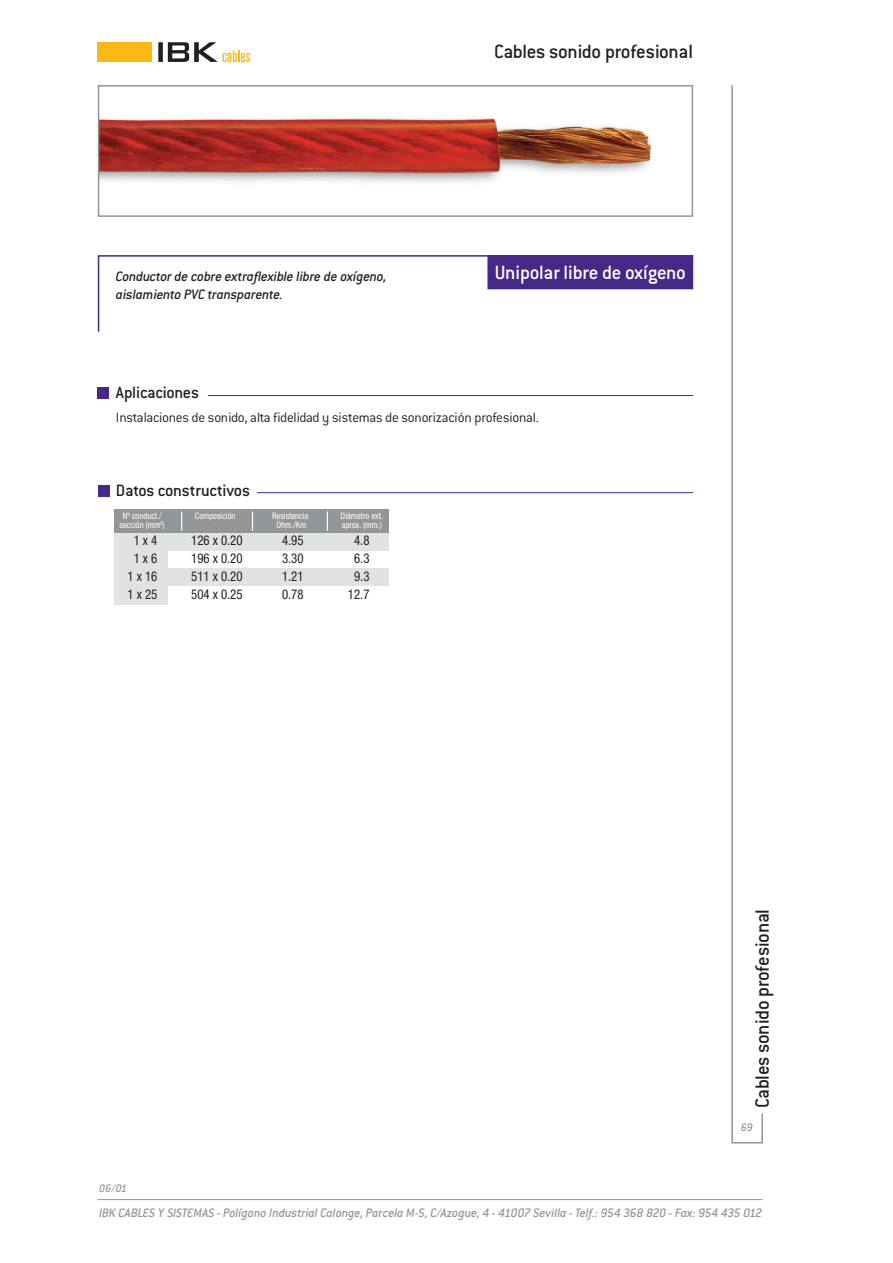
<style>
.page{position:relative;width:893px;height:1263px;background:#fff}
.page>*{position:absolute;margin:0;border:0;box-sizing:border-box;transform-origin:0 0}
.t1{font:500 21px "Conduit ITC";letter-spacing:-.015em;color:#231f20}
.t2{font:500 21px "Conduit ITC";letter-spacing:-.015em;color:#fff}
.t3{font:500 18px "Conduit ITC";letter-spacing:-.01em;color:#231f20}
.t4{font:italic 500 15px "Conduit ITC";letter-spacing:-.015em;color:#231f20}
.t5{font:300 15px "Conduit ITC";letter-spacing:-.015em;color:#231f20}
.t6{font:italic 500 13.5px "Conduit ITC";letter-spacing:-.01em;color:#939598}
.t7{font:condensed 13.5px "Helvetica Neue LT Std";color:#231f20;scale:.95 1}
.t8{font:italic 500 12px "Conduit ITC";color:#939598}
.t9{font:condensed 9px "Helvetica Neue LT Std";color:#fff;scale:.95 1}
</style>
<div class="page">
<hr style="left:98px;top:1199px;width:664px;height:1px;background:#939598">
<svg style="left:731px;top:85px;width:32px;height:1059px"></svg>
<img style="left:101px;top:118px;width:551px;height:65px">
<div style="left:98px;top:85px;width:595px;height:132px;border:2px solid #939598"></div>
<div style="left:98px;top:42px;width:54px;height:20px;background:#fcb814"></div>
<svg style="left:158px;top:42px;width:92px;height:20px"></svg>
<svg style="left:97px;top:255px;width:597px;height:77px"></svg>
<div style="left:488px;top:256px;width:204px;height:32px;background:#472887"></div>
<div style="left:488px;top:255px;width:205px;height:34px;border:1px solid #472887"></div>
<div style="left:98px;top:485px;width:11px;height:11px;background:#472887"></div>
<hr style="left:257px;top:492px;width:436px;height:1px;background:#472887">
<div style="left:114px;top:509px;width:275px;height:26px;background:#929698"></div>
<div style="left:115px;top:533px;width:274px;height:17px;background:#e2e2e1"></div>
<div style="left:115px;top:569px;width:274px;height:17px;background:#e2e2e1"></div>
<div style="left:114px;top:534px;width:53px;height:71px;background:#e2e2e1"></div>
<svg style="left:252px;top:512px;width:1px;height:19px"></svg>
<svg style="left:181px;top:512px;width:1px;height:19px"></svg>
<svg style="left:327px;top:512px;width:1px;height:19px"></svg>
<hr style="left:208px;top:395px;width:485px;height:1px;background:#472887">
<div style="left:98px;top:387px;width:11px;height:12px;background:#472887"></div>
<h1 class="t1" style="left:494px;top:45px;width:200px">Cables sonido profesional</h1>
<p class="t4" style="left:116px;top:272px;width:272px">Conductor de cobre extraflexible libre de oxígeno,</p>
<h1 class="t2" style="left:495px;top:265px;width:192px">Unipolar libre de oxígeno</h1>
<p class="t4" style="left:116px;top:290px;width:169px">aislamiento PVC transparente.</p>
<h2 class="t3" style="left:116px;top:387px;width:85px">Aplicaciones</h2>
<p class="t5" style="left:116px;top:413px;width:424px">Instalaciones de sonido, alta fidelidad y sistemas de sonorización profesional.</p>
<h2 class="t3" style="left:116px;top:485px;width:136px">Datos constructivos</h2>
<p class="t7" style="left:134px;top:536px;width:26px">1x4</p>
<p class="t7" style="left:191px;top:536px;width:56px">126 x 0.20</p>
<p class="t7" style="left:282px;top:536px;width:24px">4.95</p>
<p class="t7" style="left:354px;top:536px;width:18px">4.8</p>
<p class="t7" style="left:134px;top:554px;width:26px">1x6</p>
<p class="t7" style="left:191px;top:554px;width:56px">196 x 0.20</p>
<p class="t7" style="left:282px;top:554px;width:24px">3.30</p>
<p class="t7" style="left:354px;top:554px;width:18px">6.3</p>
<p class="t7" style="left:128px;top:572px;width:33px">1x16</p>
<p class="t7" style="left:191px;top:572px;width:56px">511 x 0.20</p>
<p class="t7" style="left:282px;top:572px;width:24px">1.21</p>
<p class="t7" style="left:354px;top:572px;width:18px">9.3</p>
<p class="t7" style="left:128px;top:590px;width:33px">1x25</p>
<p class="t7" style="left:191px;top:590px;width:56px">504 x 0.25</p>
<p class="t7" style="left:282px;top:590px;width:24px">0.78</p>
<p class="t7" style="left:348px;top:590px;width:24px">12.7</p>
<p class="t9" style="left:123px;top:512px;width:42px">Nº conduct./</p>
<p class="t9" style="left:195px;top:512px;width:44px">Composición</p>
<p class="t9" style="left:272px;top:512px;width:39px">Resistencia</p>
<p class="t9" style="left:341px;top:512px;width:46px">Diámetro ext.</p>
<p class="t9" style="left:120px;top:521px;width:49px">sección (mm<sup>2</sup>)</p>
<p class="t9" style="left:276px;top:521px;width:33px">Ohm./Km</p>
<p class="t9" style="left:342px;top:521px;width:44px">aprox. (mm.)</p>
<p class="t8" style="left:99px;top:1185px;width:30px">06/01</p>
<h1 class="t1" style="left:756px;top:1108px;width:200px;rotate:-90deg">Cables sonido profesional</h1>
<p class="t8" style="left:741px;top:1123px;width:13px">69</p>
<p class="t6" style="left:99px;top:1208px;width:665px">IBK CABLES Y SISTEMAS - Polígono Industrial Calonge, Parcela M-5, C/Azogue, 4 - 41007 Sevilla - Telf.: 954 368 820 - Fax: 954 435 012</p>
</div>
